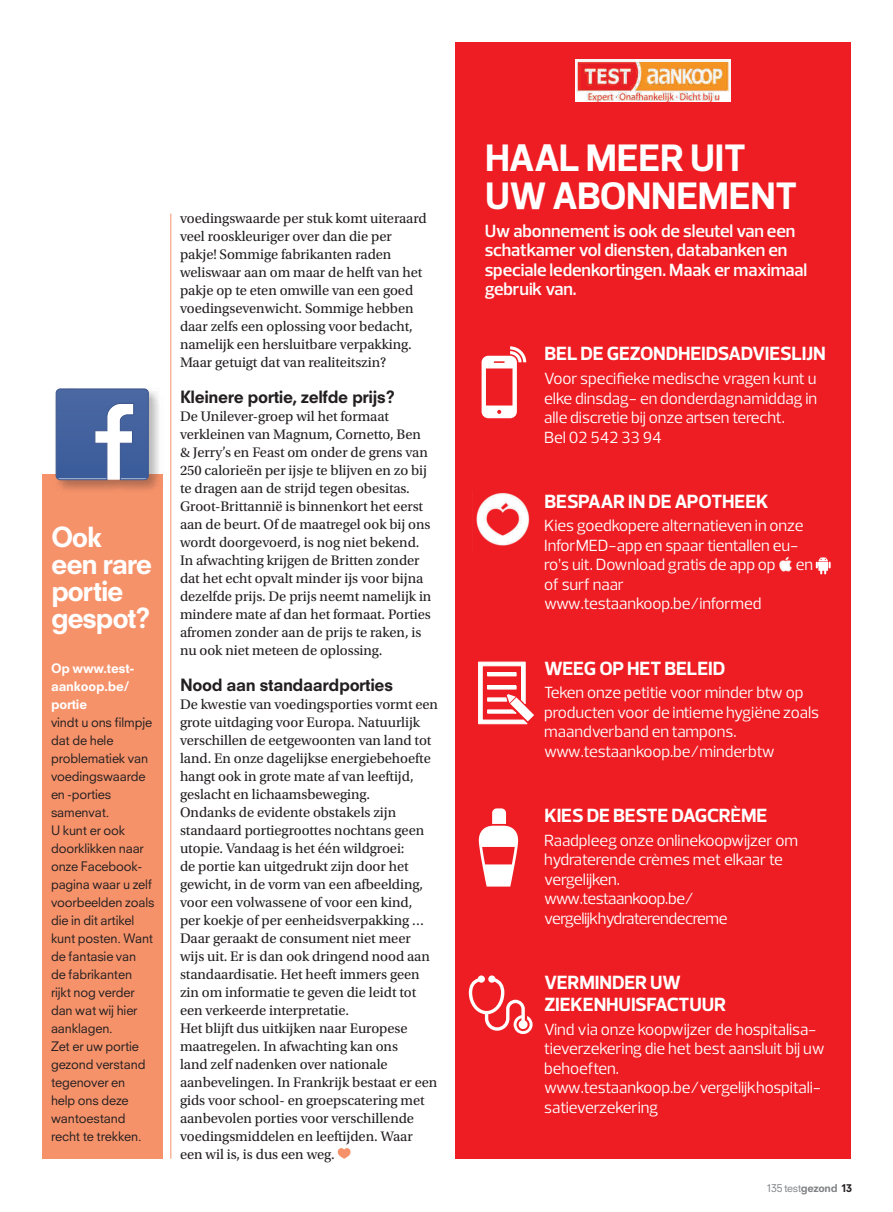
<style>
.page{position:relative;width:893px;height:1212px;background:#fff}
.page>*{position:absolute;margin:0;border:0;box-sizing:border-box;transform-origin:0 0}
.t1{font:700 39px/37.5px "Prelo";letter-spacing:-.005em;color:#fff}
.t2{font:800 27px/27px "Neuzeit SLT Std";letter-spacing:-.055em;color:#fff}
.t3{font:700 19.5px/22.5px "Prelo";letter-spacing:-.005em;color:#fff}
.t4{font:600 18px/19.5px "Prelo";letter-spacing:-.005em;color:#fff}
.t5{font:16.5px/19.5px "Prelo";letter-spacing:-.005em;color:#fff}
.t6{font:16.5px/19.5px "Prelo";letter-spacing:-.025em;color:#fff}
.t7{font:800 16.5px "Neuzeit SLT Std";letter-spacing:-.025em;color:#231f20}
.t8{font:14.55px/18px "Utopia Std";letter-spacing:-.005em;color:#231f20}
.t9{font:12.75px/18px "Neuzeit SLT Std";letter-spacing:-.01em;color:#231f20}
.t10{font:800 12.75px/18px "Neuzeit SLT Std";letter-spacing:-.01em;color:#fff}
.t11{font:10.5px "Neuzeit SLT Std";letter-spacing:-.025em;color:#808285}
.s1{font-weight:600}
.s2{font-weight:800}
.s3{font-weight:800;color:#231f20}
</style>
<div class="page">
<svg style="left:338px;top:1148px;width:13px;height:11px"></svg>
<hr style="left:170px;top:214px;width:1px;height:945px;background:#f6926a">
<div style="left:43px;top:475px;width:120px;height:684px;background:#f6926a"></div>
<div style="left:455px;top:43px;width:395px;height:1116px;background:#ee1d23"></div>
<img style="left:575px;top:60px;width:155px;height:41px">
<svg style="left:478px;top:808px;width:40px;height:78px"></svg>
<img style="left:476px;top:493px;width:54px;height:53px">
<svg style="left:482px;top:346px;width:44px;height:72px"></svg>
<svg style="left:478px;top:661px;width:56px;height:64px"></svg>
<img style="left:779px;top:556px;width:13px;height:16px">
<svg style="left:816px;top:556px;width:15px;height:18px"></svg>
<svg style="left:469px;top:975px;width:64px;height:59px"></svg>
<div style="left:53px;top:386px;width:110px;height:109px;background:#231f20;opacity:.33"></div>
<svg style="left:56px;top:388px;width:93px;height:92px;background:#617bad"></svg>
<h2 class="t2" style="left:51px;top:523px;width:103px">Ook een rare portie gespot?</h2>
<p class="t10" style="left:51px;top:659px;width:84px">Op www.test&shy;aankoop.be/ portie</p>
<p class="t9" style="left:51px;top:713px;width:105px">vindt u ons filmpje dat de hele problematiek van voedingswaarde en -porties samenvat.<br>U kunt er ook doorklikken naar onze Facebook&shy;pagina waar u zelf voorbeelden zoals die in dit artikel kunt posten. Want de fantasie van<br>de fabrikanten rijkt nog verder dan wat wij hier aanklagen.<br>Zet er uw portie gezond verstand tegenover en<br>help ons deze wantoestand recht te trekken.</p>
<p class="t8" style="left:180px;top:209px;width:248px">voedingswaarde per stuk komt uiteraard veel rooskleuriger over dan die per pakje! Sommige fabrikanten raden weliswaar aan om maar de helft van het pakje op te eten omwille van een goed voedingsevenwicht. Sommige hebben daar zelfs een oplossing voor bedacht, namelijk een hersluitbare verpakking.<br>Maar getuigt dat van realiteitszin?</p>
<p class="t7" style="left:180px;top:386px;width:216px">Kleinere portie, zelfde prijs?</p>
<p class="t8" style="left:180px;top:407px;width:253px">De Unilever-groep wil het formaat verkleinen van Magnum, Cornetto, Ben &amp; Jerry’s en Feast om onder de grens van 250 calorieën per ijsje te blijven en zo bij te dragen aan de strijd tegen obesitas.<br>Groot-Brittannië is binnenkort het eerst aan de beurt. Of de maatregel ook bij ons wordt doorgevoerd, is nog niet bekend.<br>In afwachting krijgen de Britten zonder dat het echt opvalt minder ijs voor bijna dezelfde prijs. De prijs neemt namelijk in mindere mate af dan het formaat. Porties afromen zonder aan de prijs te raken, is nu ook niet meteen de oplossing.</p>
<p class="t7" style="left:180px;top:674px;width:215px">Nood aan standaardporties</p>
<p class="t8" style="left:180px;top:695px;width:260px">De kwestie van voedingsporties vormt een grote uitdaging voor Europa. Natuurlijk verschillen de eetgewoonten van land tot land. En onze dagelijkse energiebehoefte hangt ook in grote mate af van leeftijd, geslacht en lichaamsbeweging.<br>Ondanks de evidente obstakels zijn standaard portiegroottes nochtans geen utopie. Vandaag is het één wildgroei:<br>de portie kan uitgedrukt zijn door het gewicht, in de vorm van een afbeelding, voor een volwassene of voor een kind,<br>per koekje of per eenheidsverpakking … Daar geraakt de consument niet meer wijs uit. Er is dan ook dringend nood aan standaardisatie. Het heeft immers geen zin om informatie te geven die leidt tot een verkeerde interpretatie.<br>Het blijft dus uitkijken naar Europese maatregelen. In afwachting kan ons<br>land zelf nadenken over nationale aanbevelingen. In Frankrijk bestaat er een gids voor school- en groepscatering met aanbevolen porties voor verschillende voedingsmiddelen en leeftijden. Waar een wil is, is dus een weg.</p>
<h1 class="t1" style="left:485px;top:140px;width:314px">HAAL MEER UIT<br>UW ABONNEMENT</h1>
<p class="t4" style="left:485px;top:221px;width:324px">Uw abonnement is ook de sleutel van een schatkamer vol diensten, databanken en speciale ledenkortingen. Maak er maximaal gebruik van.</p>
<h3 class="t3" style="left:544px;top:343px;width:283px">BEL DE GEZONDHEIDSADVIESLIJN</h3>
<p class="t5" style="left:544px;top:369px;width:275px">Voor specifieke medische vragen kunt u elke dinsdag- en donderdagnamiddag in alle discretie bij onze artsen terecht.<br>Bel 02 542 33 94</p>
<h3 class="t3" style="left:544px;top:490px;width:226px">BESPAAR IN DE APOTHEEK</h3>
<p class="t5" style="left:544px;top:516px;width:270px">Kies goedkopere alternatieven in onze<br>InforMED-app en spaar tientallen eu&shy;ro’s uit. Download gratis de app op en of surf naar www.testaankoop.be/informed</p>
<h3 class="t3" style="left:544px;top:657px;width:182px">WEEG OP HET BELEID</h3>
<p class="t5" style="left:544px;top:683px;width:276px">Teken onze petitie voor minder btw op producten voor de intieme hygiëne zoals maandverband en tampons. www.testaankoop.be/minderbtw</p>
<h3 class="t3" style="left:544px;top:804px;width:225px">KIES DE BESTE DAGCR<span class="s1">È</span>ME</h3>
<p class="t6" style="left:544px;top:830px;width:255px">Raadpleeg onze onlinekoopwijzer om hydraterende crèmes met elkaar te vergelijken.<br>www.testaankoop.be/ vergelijkhydraterendecreme</p>
<h3 class="t3" style="left:544px;top:971px;width:183px">VERMINDER UW<br>ZIEKENHUISFACTUUR</h3>
<p class="t5" style="left:544px;top:1020px;width:282px">Vind via onze koopwijzer de hospitalisa&shy;tieverzekering die het best aansluit bij uw behoeften. www.testaankoop.be/vergelijkhospitali&shy;satieverzekering</p>
<p class="t11" style="left:766px;top:1181px;width:87px">135 test<span class="s2">gezond</span> <span class="s3">13</span></p>
</div>
